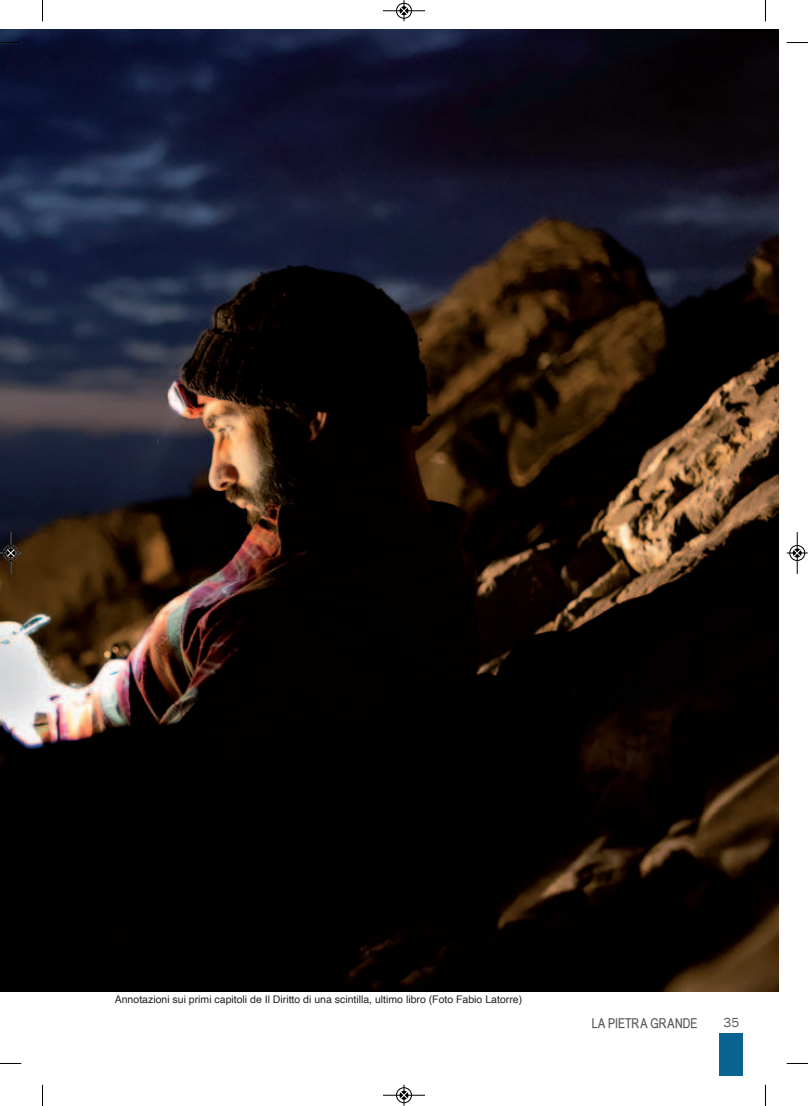
<style>
.page{position:relative;width:808px;height:1106px;background:#fff}
.page>*{position:absolute;margin:0;border:0;box-sizing:border-box;transform-origin:0 0}
.t1{font:13.5px "Babel Sans";color:#57585a}
.t2{font:13.5px "Franklin Gothic";color:#57585a}
.t3{font:10.5px "Helvetica";color:#231f20}
</style>
<div class="page">
<img style="left:0;top:29px;width:778px;height:962px">
<div style="left:719px;top:1033px;width:24px;height:43px;background:#096492"></div>
<svg style="left:42px;top:0;width:1px;height:21px"></svg>
<svg style="left:0;top:42px;width:21px;height:1px"></svg>
<svg style="left:765px;top:0;width:1px;height:21px"></svg>
<svg style="left:787px;top:42px;width:21px;height:1px"></svg>
<svg style="left:42px;top:1084px;width:1px;height:22px"></svg>
<svg style="left:0;top:1063px;width:21px;height:1px"></svg>
<svg style="left:765px;top:1084px;width:1px;height:22px"></svg>
<svg style="left:787px;top:1063px;width:21px;height:1px"></svg>
<div style="left:396px;top:3px;width:16px;height:16px;border:1px solid #fff;border-radius:50%"></div>
<hr style="left:383px;top:11px;width:42px;height:1px;background:#000">
<div style="left:396px;top:3px;width:16px;height:15px;border:1px solid #000;border-radius:50%"></div>
<svg style="left:400px;top:0;width:8px;height:21px"></svg>
<div style="left:396px;top:1087px;width:16px;height:16px;border:1px solid #fff;border-radius:50%"></div>
<hr style="left:383px;top:1094px;width:42px;height:1px;background:#000">
<div style="left:396px;top:1087px;width:16px;height:15px;border:1px solid #000;border-radius:50%"></div>
<svg style="left:400px;top:1084px;width:8px;height:21px"></svg>
<hr style="left:10px;top:532px;width:1px;height:42px;background:#fff">
<div style="left:3px;top:545px;width:16px;height:16px;border:1px solid #fff;border-radius:50%"></div>
<hr style="left:11px;top:532px;width:1px;height:42px;background:#000">
<div style="left:3px;top:545px;width:15px;height:15px;border:1px solid #000;border-radius:50%"></div>
<svg style="left:0;top:549px;width:21px;height:8px"></svg>
<div style="left:789px;top:545px;width:16px;height:16px;border:1px solid #fff;border-radius:50%"></div>
<hr style="left:797px;top:532px;width:1px;height:42px;background:#000">
<div style="left:789px;top:545px;width:16px;height:15px;border:1px solid #000;border-radius:50%"></div>
<svg style="left:787px;top:549px;width:21px;height:8px"></svg>
<p class="t3" style="left:115px;top:995px;width:409px">Annotazioni sui primi capitoli de Il Diritto di una scintilla, ultimo libro (Foto Fabio Latorre)</p>
<p class="t1" style="left:592px;top:1015px;width:107px">LA PIETRA GRANDE</p>
<p class="t2" style="left:723px;top:1017px;width:17px">35</p>
</div>
